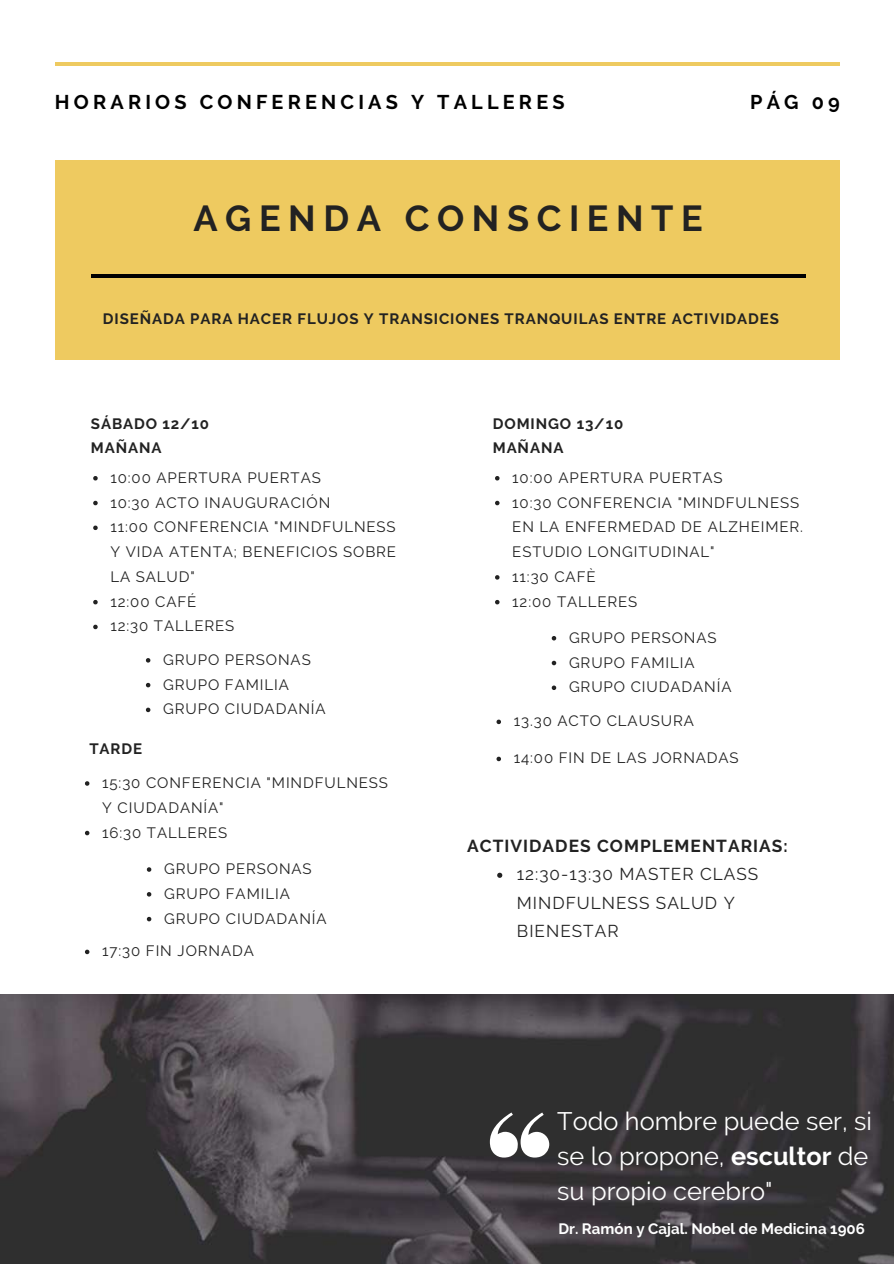
<style>
.page{position:relative;width:894px;height:1264px;background:#fff}
.page>*{position:absolute;margin:0;border:0;box-sizing:border-box;transform-origin:0 0}
.t1{font:700 36px "Raleway";letter-spacing:.21em;color:#222}
.t2{font:25.2px/34.7px "Raleway";color:#fff}
.t3{font:700 19.8px "Raleway";letter-spacing:.21em;color:#000}
.t4{font:700 17.25px "Raleway";letter-spacing:.06em;color:#222}
.t5{font:17.1px/28.3px "Raleway";letter-spacing:.06em;color:#222}
.t6{font:15px/24.8px "Raleway";letter-spacing:.06em;color:#222}
.t7{font:700 15px/24.8px "Raleway";letter-spacing:.06em;color:#222}
.t8{font:700 15px "Raleway";color:#fff}
.s1{font-weight:700}
</style>
<div class="page">
<img style="left:0;top:994px;width:893px;height:269px">
<hr style="left:55px;top:62px;width:784px;height:4px;background:#eeca60">
<div style="left:55px;top:161px;width:784px;height:198px;background:#eeca60"></div>
<hr style="left:91px;top:274px;width:714px;height:4px;background:#000">
<svg style="left:93px;top:476px;width:5px;height:4px"></svg>
<svg style="left:93px;top:501px;width:5px;height:4px"></svg>
<svg style="left:93px;top:525px;width:5px;height:5px"></svg>
<svg style="left:93px;top:600px;width:5px;height:4px"></svg>
<svg style="left:93px;top:624px;width:5px;height:5px"></svg>
<svg style="left:146px;top:658px;width:4px;height:4px"></svg>
<svg style="left:146px;top:683px;width:4px;height:4px"></svg>
<svg style="left:146px;top:707px;width:4px;height:5px"></svg>
<svg style="left:85px;top:781px;width:4px;height:4px"></svg>
<svg style="left:85px;top:830px;width:4px;height:5px"></svg>
<svg style="left:147px;top:867px;width:4px;height:4px"></svg>
<svg style="left:147px;top:892px;width:4px;height:4px"></svg>
<svg style="left:147px;top:916px;width:4px;height:5px"></svg>
<svg style="left:85px;top:949px;width:4px;height:5px"></svg>
<svg style="left:495px;top:476px;width:4px;height:4px"></svg>
<svg style="left:495px;top:501px;width:4px;height:4px"></svg>
<svg style="left:495px;top:575px;width:4px;height:4px"></svg>
<svg style="left:495px;top:600px;width:4px;height:4px"></svg>
<svg style="left:551px;top:636px;width:5px;height:4px"></svg>
<svg style="left:551px;top:660px;width:5px;height:5px"></svg>
<svg style="left:551px;top:685px;width:5px;height:5px"></svg>
<svg style="left:496px;top:719px;width:5px;height:5px"></svg>
<svg style="left:496px;top:756px;width:5px;height:5px"></svg>
<svg style="left:497px;top:872px;width:5px;height:5px"></svg>
<svg style="left:489px;top:1112px;width:60px;height:45px"></svg>
<h3 class="t3" style="left:55px;top:91px;width:511px">HORARIOS CONFERENCIAS Y TALLERES</h3>
<h3 class="t3" style="left:750px;top:91px;width:91px">PÁG 09</h3>
<h1 class="t1" style="left:193px;top:197px;width:510px">AGENDA CONSCIENTE</h1>
<p class="t7" style="left:103px;top:306px;width:677px">DISEÑADA PARA HACER FLUJOS Y TRANSICIONES TRANQUILAS ENTRE ACTIVIDADES</p>
<p class="t7" style="left:91px;top:411px;width:120px">SÁBADO 12/10<br>MAÑANA</p>
<p class="t6" style="left:110px;top:465px;width:287px">10:00 APERTURA PUERTAS<br>10:30 ACTO INAUGURACIÓN<br>11:00 CONFERENCIA "MINDFULNESS<br>Y VIDA ATENTA; BENEFICIOS SOBRE<br>LA SALUD"<br>12:00 CAFÉ<br>12:30 TALLERES</p>
<p class="t6" style="left:163px;top:647px;width:164px">GRUPO PERSONAS<br>GRUPO FAMILIA<br>GRUPO CIUDADANÍA</p>
<p class="t7" style="left:89px;top:736px;width:54px">TARDE</p>
<p class="t6" style="left:102px;top:770px;width:287px">15:30 CONFERENCIA "MINDFULNESS<br>Y CIUDADANÍA"<br>16:30 TALLERES</p>
<p class="t6" style="left:164px;top:856px;width:164px">GRUPO PERSONAS<br>GRUPO FAMILIA<br>GRUPO CIUDADANÍA</p>
<p class="t6" style="left:102px;top:938px;width:153px">17:30 FIN JORNADA</p>
<p class="t7" style="left:492px;top:411px;width:132px">DOMINGO 13/10<br>MAÑANA</p>
<p class="t6" style="left:512px;top:465px;width:292px">10:00 APERTURA PUERTAS<br>10:30 CONFERENCIA "MINDFULNESS<br>EN LA ENFERMEDAD DE ALZHEIMER.<br>ESTUDIO LONGITUDINAL"<br>11:30 CAFÈ<br>12:00 TALLERES</p>
<p class="t6" style="left:569px;top:625px;width:164px">GRUPO PERSONAS<br>GRUPO FAMILIA<br>GRUPO CIUDADANÍA</p>
<p class="t6" style="left:513px;top:708px;width:182px">13.30 ACTO CLAUSURA</p>
<p class="t6" style="left:513px;top:745px;width:226px">14:00 FIN DE LAS JORNADAS</p>
<p class="t4" style="left:467px;top:835px;width:322px">ACTIVIDADES COMPLEMENTARIAS:</p>
<p class="t5" style="left:516px;top:860px;width:243px">12:30-13:30 MASTER CLASS<br>MINDFULNESS SALUD Y<br>BIENESTAR</p>
<h2 class="t2" style="left:557px;top:1104px;width:316px">Todo hombre puede ser, si se lo propone, <span class="s1">escultor</span> de su propio cerebro"</h2>
<p class="t8" style="left:558px;top:1219px;width:308px">Dr. Ramón y Cajal. Nobel de Medicina 1906</p>
</div>
